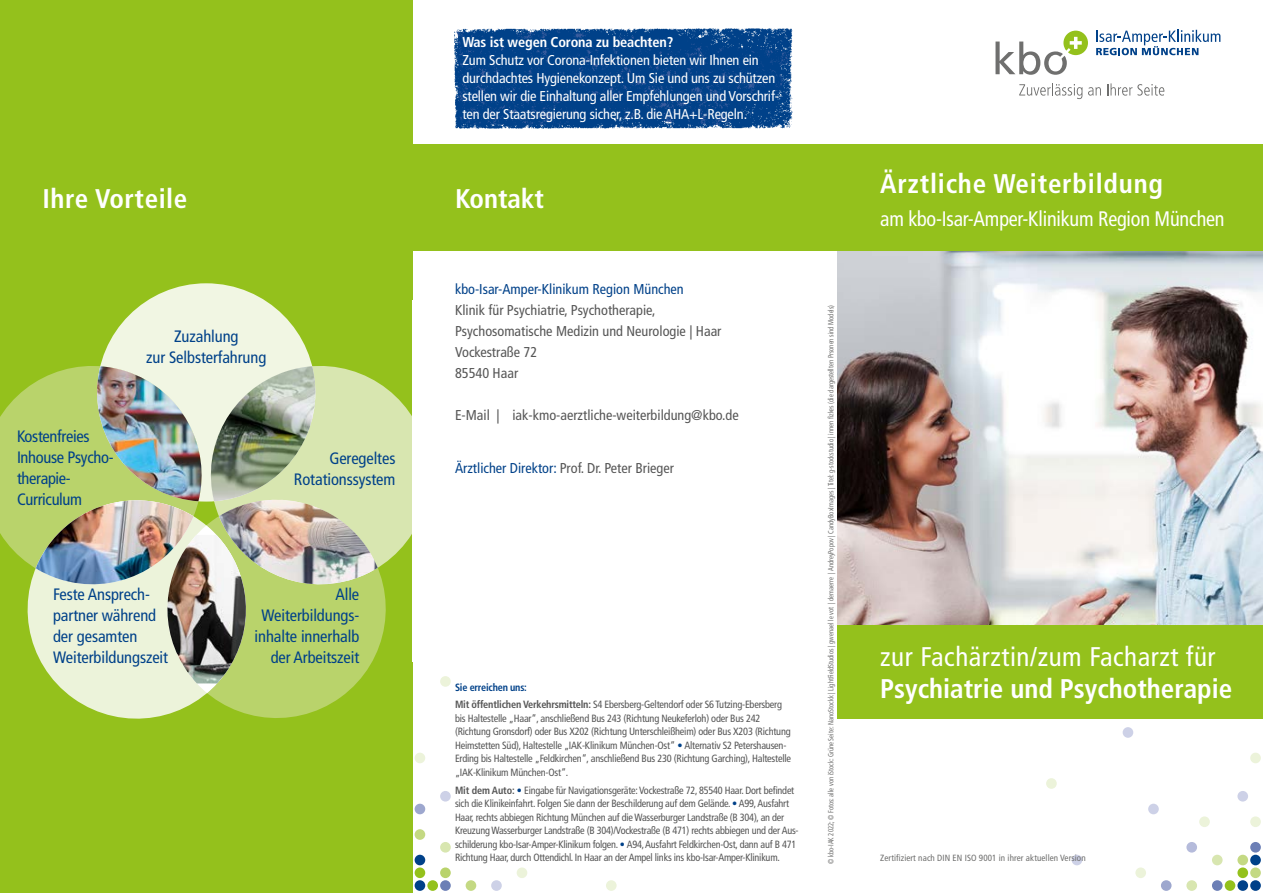
<style>
.page{position:relative;width:1263px;height:893px;background:#fff}
.page>*{position:absolute;margin:0;border:0;box-sizing:border-box;transform-origin:0 0}
.t1{font:700 condensed 27px "Frutiger LT Com";color:#fff}
.t2{font:condensed 27px "Frutiger LT Com";letter-spacing:.02em;color:#fff}
.t3{font:700 condensed 27px "Frutiger LT Com";letter-spacing:.03em;color:#fff}
.t4{font:700 condensed 27px "Frutiger LT Com";letter-spacing:.02em;color:#fff}
.t5{font:condensed 21px "Frutiger LT Com";letter-spacing:-.01em;color:#fff;scale:.96 1}
.t6{font:condensed 16.5px/21px "Frutiger LT Com";letter-spacing:-.005em;color:#004189}
.t7{font:condensed 14.25px/18px "Frutiger LT Com";letter-spacing:-.01em;color:#fff}
.t8{font:condensed 14.25px/21px "Frutiger LT Com";color:#565656}
.t9{font:condensed 14.25px "Frutiger LT Com";color:#004189}
.t10{font:700 condensed 14.25px "Frutiger LT Com";letter-spacing:-.01em;color:#fff}
.t11{font:condensed 10.5px/13.5px "Frutiger LT Com";letter-spacing:-.02em;color:#565656}
.t12{font:condensed 9px "Frutiger LT Com";letter-spacing:.01em;color:#6f6f6e}
.t13{font:condensed 7.5px "Frutiger LT Com";color:#6f6f6e;scale:.88 1}
.s1{color:#004189}
.s2{font-weight:700;color:#004189}
.s3{font-weight:700}
</style>
<div class="page">
<div style="left:1046px;top:778px;width:11px;height:11px;background:#ecf3da;border-radius:50%"></div>
<div style="left:1071px;top:855px;width:11px;height:10px;background:#cdd1e7;border-radius:50%"></div>
<div style="left:1123px;top:727px;width:10px;height:11px;background:#cdd1e7;border-radius:50%"></div>
<div style="left:1135px;top:867px;width:11px;height:11px;background:#ecf3da;border-radius:50%"></div>
<div style="left:1148px;top:804px;width:11px;height:10px;background:#cdd1e7;border-radius:50%"></div>
<div style="left:1161px;top:880px;width:10px;height:11px;background:#9da7ce;border-radius:50%"></div>
<div style="left:1186px;top:880px;width:11px;height:11px;background:#d8e6b0;border-radius:50%"></div>
<div style="left:1186px;top:842px;width:11px;height:11px;background:#b5bbdb;border-radius:50%"></div>
<div style="left:1199px;top:816px;width:11px;height:11px;background:#ecf3da;border-radius:50%"></div>
<div style="left:1212px;top:880px;width:10px;height:11px;background:#6c7fb6;border-radius:50%"></div>
<div style="left:1212px;top:855px;width:10px;height:10px;background:#d8e6b0;border-radius:50%"></div>
<div style="left:1225px;top:880px;width:10px;height:11px;background:#94c11c;border-radius:50%"></div>
<div style="left:1237px;top:880px;width:11px;height:11px;background:#004189;border-radius:50%"></div>
<div style="left:1237px;top:867px;width:11px;height:11px;background:#94c11c;border-radius:50%"></div>
<div style="left:1237px;top:855px;width:11px;height:10px;background:#c4d983;border-radius:50%"></div>
<div style="left:1237px;top:791px;width:11px;height:10px;background:#cdd1e7;border-radius:50%"></div>
<div style="left:1250px;top:880px;width:11px;height:11px;background:#004189;border-radius:50%"></div>
<div style="left:1250px;top:867px;width:11px;height:11px;background:#c4d983;border-radius:50%"></div>
<div style="left:1250px;top:855px;width:11px;height:10px;background:#004189;border-radius:50%"></div>
<div style="left:1250px;top:842px;width:11px;height:11px;background:#6c7fb6;border-radius:50%"></div>
<div style="left:1250px;top:816px;width:11px;height:11px;background:#ecf3da;border-radius:50%"></div>
<div style="left:1250px;top:753px;width:11px;height:10px;background:#ecf3da;border-radius:50%"></div>
<div style="left:606px;top:880px;width:11px;height:11px;background:#ecf3da;border-radius:50%"></div>
<div style="left:491px;top:880px;width:11px;height:11px;background:#cdd1e7;border-radius:50%"></div>
<div style="left:466px;top:880px;width:10px;height:11px;background:#c4d983;border-radius:50%"></div>
<div style="left:440px;top:880px;width:11px;height:11px;background:#6c7fb6;border-radius:50%"></div>
<div style="left:427px;top:880px;width:11px;height:11px;background:#94c11c;border-radius:50%"></div>
<div style="left:415px;top:880px;width:10px;height:11px;background:#004189;border-radius:50%"></div>
<div style="left:517px;top:867px;width:10px;height:11px;background:#ecf3da;border-radius:50%"></div>
<div style="left:440px;top:867px;width:11px;height:11px;background:#b9d36b;border-radius:50%"></div>
<div style="left:415px;top:867px;width:10px;height:11px;background:#94c11c;border-radius:50%"></div>
<div style="left:415px;top:855px;width:10px;height:10px;background:#004189;border-radius:50%"></div>
<div style="left:440px;top:842px;width:11px;height:11px;background:#d8e6b0;border-radius:50%"></div>
<div style="left:415px;top:829px;width:10px;height:11px;background:#c4d983;border-radius:50%"></div>
<div style="left:415px;top:804px;width:10px;height:10px;background:#9da7ce;border-radius:50%"></div>
<div style="left:440px;top:791px;width:11px;height:10px;background:#cdd1e7;border-radius:50%"></div>
<div style="left:415px;top:753px;width:10px;height:10px;background:#ecf3da;border-radius:50%"></div>
<div style="left:440px;top:676px;width:11px;height:11px;background:#ecf3da;border-radius:50%"></div>
<img style="left:838px;top:251px;width:425px;height:374px">
<div style="left:0;top:0;width:412px;height:893px;background:#94c11c"></div>
<div style="left:838px;top:145px;width:425px;height:106px;background:#94c11c"></div>
<div style="left:838px;top:625px;width:425px;height:94px;background:#94c11c"></div>
<div style="left:412px;top:145px;width:426px;height:106px;background:#94c11c"></div>
<div style="left:97px;top:283px;width:218px;height:219px;background:#f1f6e3;border-radius:50%"></div>
<svg style="left:0;top:353px;width:105px;height:197px;fill:#b9d36b"></svg>
<svg style="left:308px;top:353px;width:104px;height:196px;fill:#d8e6b0"></svg>
<svg style="left:261px;top:485px;width:139px;height:233px"></svg>
<svg style="left:13px;top:486px;width:248px;height:233px"></svg>
<img style="left:36px;top:366px;width:342px;height:327px">
<img style="left:157px;top:535px;width:99px;height:148px">
<svg style="left:995px;top:31px;width:93px;height:44px"></svg>
<svg style="left:1019px;top:83px;width:63px;height:16px"></svg>
<svg style="left:1088px;top:87px;width:13px;height:9px"></svg>
<svg style="left:1107px;top:83px;width:57px;height:13px"></svg>
<svg style="left:1096px;top:30px;width:124px;height:25px"></svg>
<img style="left:454px;top:28px;width:339px;height:101px">
<h3 class="t10" style="left:462px;top:33px;width:212px">Was ist wegen Corona zu beachten?</h3>
<h3 class="t7" style="left:462px;top:51px;width:318px">Zum Schutz vor Corona-Infektionen bieten wir Ihnen ein durchdachtes Hygienekonzept. Um Sie und uns zu schützen stellen wir die Einhaltung aller Empfehlungen und Vorschrif&shy;ten der Staatsregierung sicher, z.B. die AHA+L-Regeln.</h3>
<h1 class="t4" style="left:43px;top:182px;width:146px">Ihre Vorteile</h1>
<h1 class="t1" style="left:455px;top:182px;width:91px">Kontakt</h1>
<h3 class="t6" style="left:17px;top:426px;width:98px">Kostenfreies<br>Inhouse Psycho&shy;therapie-<br>Curriculum</h3>
<h3 class="t6" style="left:146px;top:326px;width:122px;text-align:center">Zuzahlung<br>zur Selbsterfahrung</h3>
<h3 class="t6" style="left:294px;top:448px;width:103px;text-align:right">Geregeltes<br>Rotationssystem</h3>
<h3 class="t6" style="left:53px;top:584px;width:116px">Feste Ansprech&shy;partner während der gesamten<br>Weiterbildungszeit</h3>
<h3 class="t6" style="left:255px;top:584px;width:106px;text-align:right">Alle<br>Weiterbildungs&shy;inhalte innerhalb der Arbeitszeit</h3>
<h3 class="t9" style="left:455px;top:281px;width:230px">kbo-Isar-Amper-Klinikum Region München</h3>
<h3 class="t8" style="left:455px;top:300px;width:268px">Klinik für Psychiatrie, Psychotherapie,<br>Psychosomatische Medizin und Neurologie | Haar<br>Vockestraße 72<br>85540 Haar</h3>
<h3 class="t8" style="left:455px;top:405px;width:285px">E-Mail | iak-kmo-aerztliche-weiterbildung@kbo.de</h3>
<h3 class="t8" style="left:455px;top:457px;width:220px"><span class="s1">Ärztlicher Direktor:</span> Prof. Dr. Peter Brieger</h3>
<p class="t11" style="left:455px;top:678px;width:329px;line-height:17.7px"><span class="s2">Sie erreichen uns:<br></span><span class="s3">Mit öffentlichen Verkehrsmitteln:</span> S4 Ebersberg-Geltendorf oder S6 Tutzing-Ebersberg</p>
<p class="t11" style="left:455px;top:711px;width:338px">bis Haltestelle „Haar“, anschließend Bus 243 (Richtung Neukeferloh) oder Bus 242 (Richtung Gronsdorf) oder Bus X202 (Richtung Unterschleißheim) oder Bus X203 (Richtung Heimstetten Süd), Haltestelle „IAK-Klinikum München-Ost“ <span class="s1">•</span> Alternativ S2 Petershausen-Erding bis Haltestelle „Feldkirchen“, anschließend Bus 230 (Richtung Garching), Haltestelle „IAK-Klinikum München-Ost“.</p>
<p class="t11" style="left:455px;top:783px;width:345px"><span class="s3">Mit dem Auto:</span> <span class="s1">•</span> Eingabe für Navigationsgeräte: Vockestraße 72, 85540 Haar. Dort befindet sich die Klinikeinfahrt. Folgen Sie dann der Beschilderung auf dem Gelände. <span class="s1">•</span> A99, Ausfahrt Haar, rechts abbiegen Richtung München auf die Wasserburger Landstraße (B 304), an der Kreuzung Wasserburger Landstraße (B 304)/Vockestraße (B 471) rechts abbiegen und der Aus&shy;schilderung kbo-Isar-Amper-Klinikum folgen. <span class="s1">•</span> A94, Ausfahrt Feldkirchen-Ost, dann auf B 471<br>Richtung Haar, durch Ottendichl. In Haar an der Ampel links ins kbo-Isar-Amper-Klinikum.</p>
<p class="t13" style="left:826px;top:864px;width:637px;rotate:-90deg">© kbo-IAK 2022; © Fotos: alle von iStock: Grüne Seite: NanoStockk | LightFieldStudios | gwenael le vot | demaerre | AndreyPopov | CandyBoxImages | Titel: g-stockstudio | innen fizkes (die dargestellten Prsonen sind Models)</p>
<h1 class="t3" style="left:880px;top:167px;width:284px">Ärztliche Weiterbildung</h1>
<h2 class="t5" style="left:880px;top:206px;width:360px">am kbo-Isar-Amper-Klinikum Region München</h2>
<h1 class="t2" style="left:880px;top:640px;width:337px">zur Fachärztin/zum Facharzt für</h1>
<h1 class="t1" style="left:880px;top:673px;width:353px">Psychiatrie und Psychotherapie</h1>
<p class="t12" style="left:880px;top:853px;width:207px">Zertifiziert nach DIN EN ISO 9001 in ihrer aktuellen Version</p>
</div>
